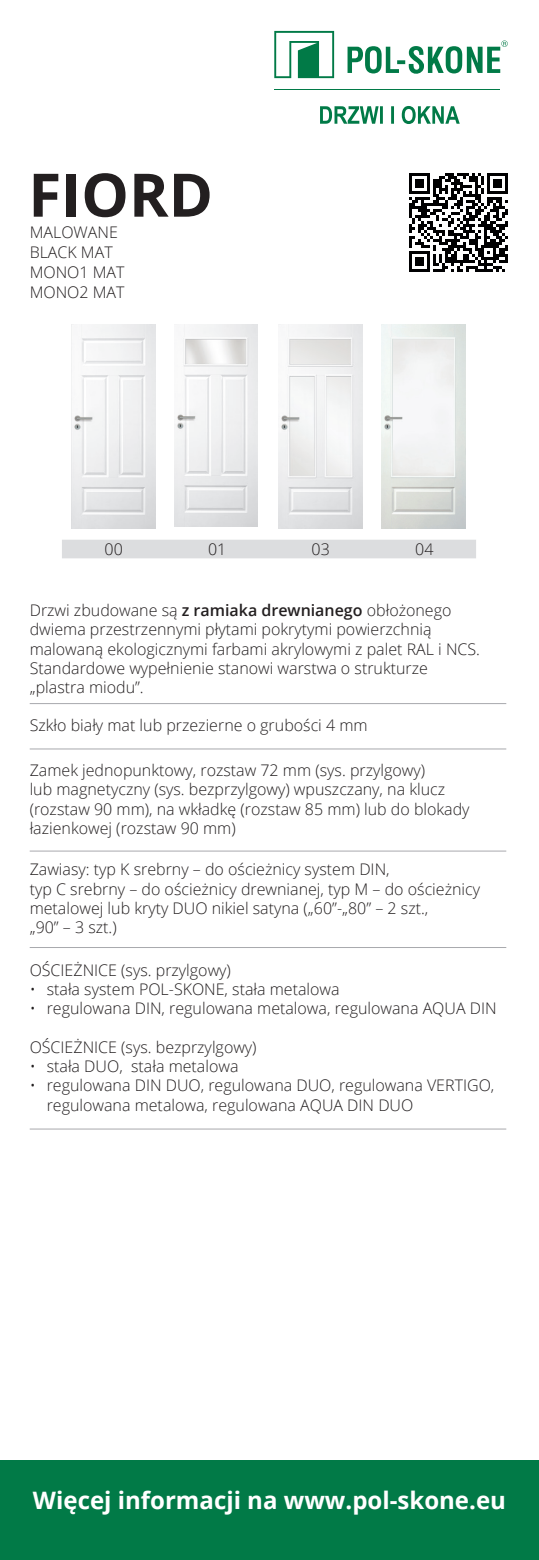
<style>
.page{position:relative;width:539px;height:1560px;background:#fff}
.page>*{position:absolute;margin:0;border:0;box-sizing:border-box;transform-origin:0 0}
.t1{font:700 60px "Open Sans";color:#231f20}
.t2{font:700 24px "Open Sans";color:#fff}
.t3{font:300 16px/19.2px "Open Sans";color:#231f20}
.s1{font-weight:600}
</style>
<div class="page">
<div style="left:62px;top:539px;width:414px;height:19px;background:#dcdddf"></div>
<img style="left:71px;top:324px;width:84px;height:204px">
<img style="left:175px;top:324px;width:83px;height:202px">
<img style="left:278px;top:324px;width:84px;height:204px">
<img style="left:381px;top:324px;width:84px;height:204px">
<img style="left:409px;top:173px;width:99px;height:99px">
<div style="left:0;top:1459px;width:539px;height:100px;background:#017a47"></div>
<svg style="left:274px;top:31px;width:60px;height:47px"></svg>
<svg style="left:347px;top:40px;width:160px;height:34px"></svg>
<svg style="left:320px;top:106px;width:139px;height:18px"></svg>
<hr style="left:274px;top:89px;width:226px;height:1px;background:#017a47">
<hr style="left:30px;top:703px;width:476px;height:1px;background:#a8a9ad">
<hr style="left:30px;top:748px;width:476px;height:1px;background:#a8a9ad">
<hr style="left:30px;top:850px;width:476px;height:1px;background:#a8a9ad">
<hr style="left:30px;top:946px;width:476px;height:1px;background:#a8a9ad">
<hr style="left:30px;top:1128px;width:476px;height:1px;background:#a8a9ad">
<h1 class="t1" style="left:28px;top:152px;width:186px">FIORD</h1>
<p class="t3" style="left:30px;top:222px;width:96px;line-height:20px">MALOWANE<br>BLACK MAT<br>MONO1 MAT<br>MONO2 MAT</p>
<p class="t3" style="left:104px;top:539px;width:20px">00</p>
<p class="t3" style="left:208px;top:539px;width:20px">01</p>
<p class="t3" style="left:311px;top:539px;width:20px">03</p>
<p class="t3" style="left:415px;top:539px;width:20px">04</p>
<p class="t3" style="left:30px;top:600px;width:451px">Drzwi zbudowane są <span class="s1">z ramiaka drewnianego</span> obłożonego dwiema przestrzennymi płytami pokrytymi powierzchnią malowaną ekologicznymi farbami akrylowymi z palet RAL i NCS.<br>Standardowe wypełnienie stanowi warstwa o strukturze „plastra miodu”.</p>
<p class="t3" style="left:30px;top:715px;width:339px">Szkło biały mat lub przezierne o grubości 4 mm</p>
<p class="t3" style="left:30px;top:760px;width:441px">Zamek jednopunktowy, rozstaw 72 mm (sys. przylgowy)<br>lub magnetyczny (sys. bezprzylgowy) wpuszczany, na klucz (rozstaw 90 mm), na wkładkę (rozstaw 85 mm) lub do blokady łazienkowej (rozstaw 90 mm)</p>
<p class="t3" style="left:30px;top:859px;width:452px">Zawiasy: typ K srebrny – do ościeżnicy system DIN,<br>typ C srebrny – do ościeżnicy drewnianej, typ M – do ościeżnicy metalowej lub kryty DUO nikiel satyna („60”-„80” – 2 szt.,<br>„90” – 3 szt.)</p>
<p class="t3" style="left:30px;top:960px;width:203px">OŚCIEŻNICE (sys. przylgowy)</p>
<p class="t3" style="left:30px;top:979px;width:311px">• stała system POL-SKONE, stała metalowa</p>
<p class="t3" style="left:30px;top:998px;width:468px">• regulowana DIN, regulowana metalowa, regulowana AQUA DIN</p>
<p class="t3" style="left:30px;top:1036px;width:228px">OŚCIEŻNICE (sys. bezprzylgowy)</p>
<p class="t3" style="left:30px;top:1056px;width:210px">• stała DUO, stała metalowa</p>
<p class="t3" style="left:47px;top:1075px;width:449px;text-indent:-17px">• regulowana DIN DUO, regulowana DUO, regulowana VERTIGO, regulowana metalowa, regulowana AQUA DIN DUO</p>
<h2 class="t2" style="left:33px;top:1482px;width:474px">Więcej informacji na www.pol-skone.eu</h2>
</div>
